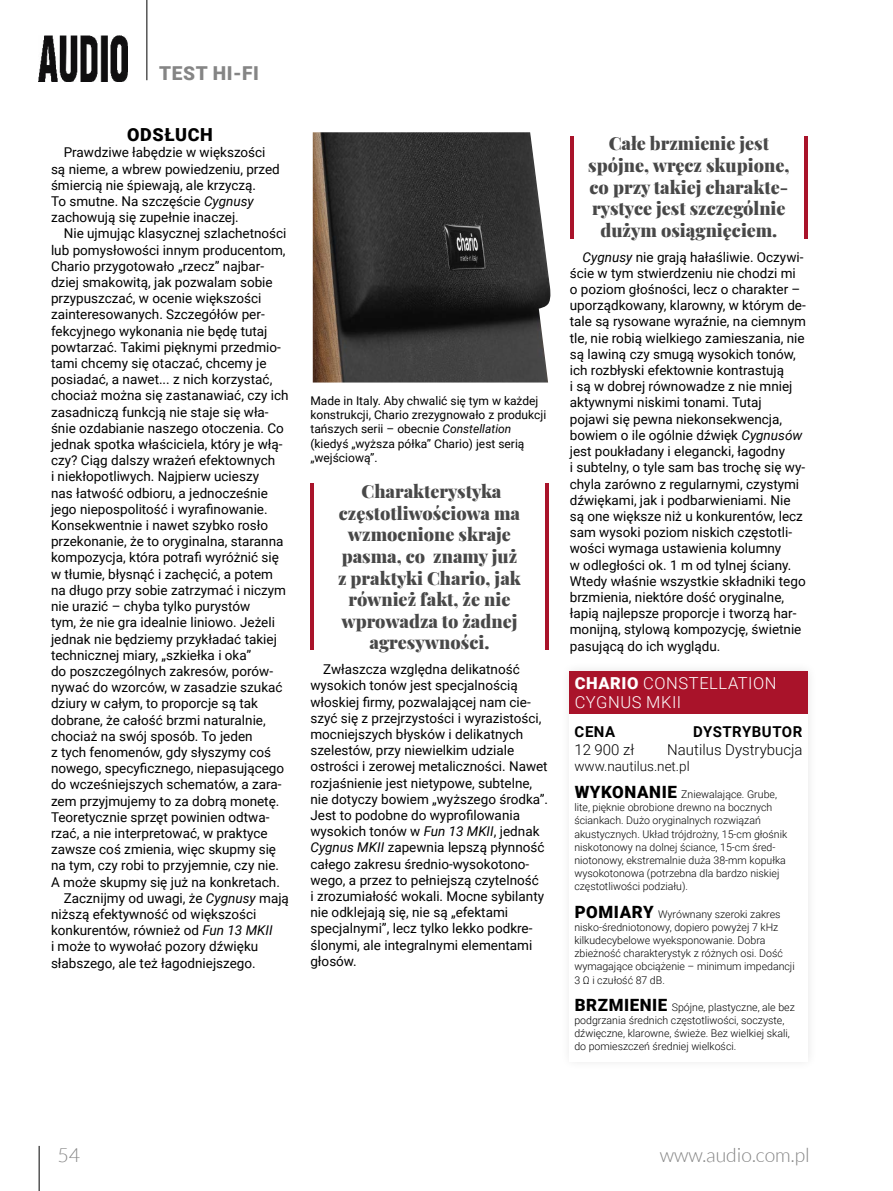
<style>
.page{position:relative;width:893px;height:1191px;background:#fff}
.page>*{position:absolute;margin:0;border:0;box-sizing:border-box;transform-origin:0 0}
.t1{font:300 19.5px "Lato";color:#858585}
.t2{font:900 19.2px "Roboto";letter-spacing:.035em;color:#858585}
.t3{font:900 18px/21.6px "Playfair Display";color:#484848;text-align:center}
.t4{font:900 18px "Roboto";letter-spacing:.035em;color:#000}
.t5{font:300 16.5px/18.6px "Roboto";letter-spacing:.035em;color:#fff}
.t6{font:300 15px "Roboto";color:#000}
.t7{font:700 15px "Roboto";letter-spacing:.035em;color:#000}
.t8{font:13.5px/16.2px "Roboto";color:#000}
.t9{font:300 13.5px "Roboto";color:#000}
.t10{font:12px/14.4px "Roboto";color:#000}
.t11{font:300 10.65px/13.2px "Roboto";color:#000}
.s1{font-style:italic}
.s2{font-weight:900}
.s3{font-weight:900;font-size:16.95px}
</style>
<div class="page">
<hr style="left:39px;top:1145px;width:1px;height:46px;background:#000">
<hr style="left:147px;top:0;width:1px;height:80px;background:#000">
<img style="left:39px;top:35px;width:89px;height:46px">
<img style="left:313px;top:132px;width:238px;height:250px">
<div style="left:570px;top:671px;width:238px;height:42px;background:#a9132a"></div>
<hr style="left:310px;top:483px;width:4px;height:167px;background:#a9132a">
<hr style="left:545px;top:483px;width:4px;height:167px;background:#a9132a">
<hr style="left:570px;top:136px;width:4px;height:102px;background:#a9132a">
<hr style="left:804px;top:136px;width:4px;height:102px;background:#a9132a">
<h2 class="t2" style="left:159px;top:60px;width:101px">TEST HI-FI</h2>
<h3 class="t4" style="left:127px;top:122px;width:87px">ODSŁUCH</h3>
<p class="t8" style="left:51px;top:144px;width:230px;text-indent:13px">Prawdziwe łabędzie w większości są nieme, a wbrew powiedzeniu, przed śmiercią nie śpiewają, ale krzyczą.<br>To smutne. Na szczęście <span class="s1">Cygnusy </span>zachowują się zupełnie inaczej.</p>
<p class="t8" style="left:64px;top:225px;width:224px">Nie ujmując klasycznej szlachetności</p>
<p class="t8" style="left:51px;top:241px;width:236px">lub pomysłowości innym producentom,</p>
<p class="t8" style="left:51px;top:257px;width:215px">Chario przygotowało „rzecz” najbar-</p>
<p class="t8" style="left:51px;top:273px;width:223px">dziej smakowitą, jak pozwalam sobie</p>
<p class="t8" style="left:51px;top:290px;width:212px">przypuszczać, w ocenie większości</p>
<p class="t8" style="left:51px;top:306px;width:215px">zainteresowanych. Szczegółów per-</p>
<p class="t8" style="left:51px;top:322px;width:218px">fekcyjnego wykonania nie będę tutaj</p>
<p class="t8" style="left:51px;top:338px;width:231px">powtarzać. Takimi pięknymi przedmio-</p>
<p class="t8" style="left:51px;top:354px;width:217px">tami chcemy się otaczać, chcemy je</p>
<p class="t8" style="left:51px;top:371px;width:223px">posiadać, a nawet... z nich korzystać,</p>
<p class="t8" style="left:51px;top:387px;width:239px">chociaż można się zastanawiać, czy ich</p>
<p class="t8" style="left:51px;top:403px;width:219px">zasadniczą funkcją nie staje się wła-</p>
<p class="t8" style="left:51px;top:419px;width:234px">śnie ozdabianie naszego otoczenia. Co</p>
<p class="t8" style="left:51px;top:435px;width:233px">jednak spotka właściciela, który je włą-</p>
<p class="t8" style="left:51px;top:452px;width:226px">czy? Ciąg dalszy wrażeń efektownych</p>
<p class="t8" style="left:51px;top:468px;width:210px">i niekłopotliwych. Najpierw ucieszy</p>
<p class="t8" style="left:51px;top:484px;width:219px">nas łatwość odbioru, a jednocześnie</p>
<p class="t8" style="left:51px;top:500px;width:218px">jego niepospolitość i wyrafinowanie.</p>
<p class="t8" style="left:51px;top:516px;width:219px">Konsekwentnie i nawet szybko rosło</p>
<p class="t8" style="left:51px;top:533px;width:234px">przekonanie, że to oryginalna, staranna</p>
<p class="t8" style="left:51px;top:549px;width:229px">kompozycja, która potrafi wyróżnić się</p>
<p class="t8" style="left:51px;top:565px;width:224px">w tłumie, błysnąć i zachęcić, a potem</p>
<p class="t8" style="left:51px;top:581px;width:237px">na długo przy sobie zatrzymać i niczym</p>
<p class="t8" style="left:51px;top:597px;width:201px">nie urazić – chyba tylko purystów</p>
<p class="t8" style="left:51px;top:614px;width:225px">tym, że nie gra idealnie liniowo. Jeżeli</p>
<p class="t8" style="left:51px;top:630px;width:227px">jednak nie będziemy przykładać takiej</p>
<p class="t8" style="left:51px;top:646px;width:202px">technicznej miary, „szkiełka i oka”</p>
<p class="t8" style="left:51px;top:662px;width:224px">do poszczególnych zakresów, porów-</p>
<p class="t8" style="left:51px;top:678px;width:233px">nywać do wzorców, w zasadzie szukać</p>
<p class="t8" style="left:51px;top:695px;width:208px">dziury w całym, to proporcje są tak</p>
<p class="t8" style="left:51px;top:711px;width:216px">dobrane, że całość brzmi naturalnie,</p>
<p class="t8" style="left:51px;top:727px;width:203px">chociaż na swój sposób. To jeden</p>
<p class="t8" style="left:51px;top:743px;width:222px">z tych fenomenów, gdy słyszymy coś</p>
<p class="t8" style="left:51px;top:759px;width:235px">nowego, specyficznego, niepasującego</p>
<p class="t8" style="left:51px;top:776px;width:232px">do wcześniejszych schematów, a zara-</p>
<p class="t8" style="left:51px;top:792px;width:230px">zem przyjmujemy to za dobrą monetę.</p>
<p class="t8" style="left:51px;top:808px;width:220px">Teoretycznie sprzęt powinien odtwa-</p>
<p class="t8" style="left:51px;top:824px;width:218px">rzać, a nie interpretować, w praktyce</p>
<p class="t8" style="left:51px;top:840px;width:227px">zawsze coś zmienia, więc skupmy się</p>
<p class="t8" style="left:51px;top:857px;width:230px">na tym, czy robi to przyjemnie, czy nie.</p>
<p class="t8" style="left:51px;top:873px;width:230px">A może skupmy się już na konkretach.</p>
<p class="t8" style="left:64px;top:889px;width:227px">Zacznijmy od uwagi, że <span class="s1">Cygnusy</span> mają</p>
<p class="t8" style="left:51px;top:905px;width:207px">niższą efektywność od większości</p>
<p class="t8" style="left:51px;top:921px;width:223px">konkurentów, również od <span class="s1">Fun 13 MKII</span></p>
<p class="t8" style="left:51px;top:938px;width:209px">i może to wywołać pozory dźwięku</p>
<p class="t8" style="left:51px;top:954px;width:206px">słabszego, ale też łagodniejszego.</p>
<p class="t10" style="left:310px;top:393px;width:237px">Made in Italy. Aby chwalić się tym w każdej konstrukcji, Chario zrezygnowało z produkcji tańszych serii – obecnie <span class="s1">Constellation </span>(kiedyś „wyższa półka” Chario) jest serią „wejściową”.</p>
<h3 class="t3" style="left:338px;top:479px;width:184px">Charakterystyka częstotliwościowa ma wzmocnione skraje pasma, co znamy już z praktyki Chario, jak również fakt, że nie wprowadza to żadnej agresywności.</h3>
<p class="t8" style="left:310px;top:661px;width:239px;text-indent:13px">Zwłaszcza względna delikatność wysokich tonów jest specjalnością włoskiej firmy, pozwalającej nam cie&shy;szyć się z przejrzystości i wyrazistości, mocniejszych błysków i delikatnych szelestów, przy niewielkim udziale ostrości i zerowej metaliczności. Nawet rozjaśnienie jest nietypowe, subtelne, nie dotyczy bowiem „wyższego środka”.<br>Jest to podobne do wyprofilowania wysokich tonów w <span class="s1">Fun 13 MKII</span>, jednak <span class="s1">Cygnus MKII</span> zapewnia lepszą płynność całego zakresu średnio-wysokotono&shy;wego, a przez to pełniejszą czytelność<br>i zrozumiałość wokali. Mocne sybilanty nie odklejają się, nie są „efektami specjalnymi”, lecz tylko lekko podkre&shy;ślonymi, ale integralnymi elementami głosów.</p>
<h3 class="t3" style="left:588px;top:131px;width:203px">Całe brzmienie jest spójne, wręcz skupione, co przy takiej charakte&shy;rystyce jest szczególnie dużym osiągnięciem.</h3>
<p class="t8" style="left:570px;top:248px;width:238px;text-indent:13px"><span class="s1">Cygnusy</span> nie grają hałaśliwie. Oczywi&shy;ście w tym stwierdzeniu nie chodzi mi o poziom głośności, lecz o charakter – uporządkowany, klarowny, w którym de&shy;tale są rysowane wyraźnie, na ciemnym tle, nie robią wielkiego zamieszania, nie są lawiną czy smugą wysokich tonów, ich rozbłyski efektownie kontrastują<br>i są w dobrej równowadze z nie mniej aktywnymi niskimi tonami. Tutaj<br>pojawi się pewna niekonsekwencja, bowiem o ile ogólnie dźwięk <span class="s1">Cygnusów </span>jest poukładany i elegancki, łagodny<br>i subtelny, o tyle sam bas trochę się wy&shy;chyla zarówno z regularnymi, czystymi dźwiękami, jak i podbarwieniami. Nie są one większe niż u konkurentów, lecz sam wysoki poziom niskich częstotli&shy;wości wymaga ustawienia kolumny<br>w odległości ok. 1 m od tylnej ściany.<br>Wtedy właśnie wszystkie składniki tego brzmienia, niektóre dość oryginalne, łapią najlepsze proporcje i tworzą har&shy;monijną, stylową kompozycję, świetnie pasującą do ich wyglądu.</p>
<p class="t5" style="left:575px;top:673px;width:204px"><span class="s2">CHARIO</span> CONSTELLATION<br>CYGNUS MKII</p>
<p class="t7" style="left:575px;top:720px;width:42px">CENA</p>
<p class="t7" style="left:693px;top:720px;width:111px">DYSTRYBUTOR</p>
<p class="t6" style="left:574px;top:738px;width:61px">12 900 zł</p>
<p class="t6" style="left:667px;top:738px;width:137px">Nautilus Dystrybucja</p>
<p class="t9" style="left:574px;top:756px;width:117px">www.nautilus.net.pl</p>
<p class="t11" style="left:574px;top:787px;width:214px"><span class="s3">WYKONANIE</span> Zniewalające. Grube, lite, pięknie obrobione drewno na bocznych ściankach. Dużo oryginalnych rozwiązań akustycznych. Układ trójdrożny, 15-cm głośnik niskotonowy na dolnej ściance, 15-cm śred&shy;niotonowy, ekstremalnie duża 38-mm kopułka wysokotonowa (potrzebna dla bardzo niskiej częstotliwości podziału).</p>
<p class="t11" style="left:574px;top:906px;width:222px"><span class="s3">POMIARY</span> Wyrównany szeroki zakres nisko-średniotonowy, dopiero powyżej 7 kHz kilkudecybelowe wyeksponowanie. Dobra zbieżność charakterystyk z różnych osi. Dość wymagające obciążenie – minimum impedancji 3 Ω i czułość 87 dB.</p>
<p class="t11" style="left:574px;top:1000px;width:222px"><span class="s3">BRZMIENIE</span> Spójne, plastyczne, ale bez podgrzania średnich częstotliwości, soczyste, dźwięczne, klarowne, świeże. Bez wielkiej skali, do pomieszczeń średniej wielkości.</p>
<h1 class="t1" style="left:57px;top:1144px;width:24px">54</h1>
<h1 class="t1" style="left:660px;top:1144px;width:151px">www.audio.com.pl</h1>
</div>
